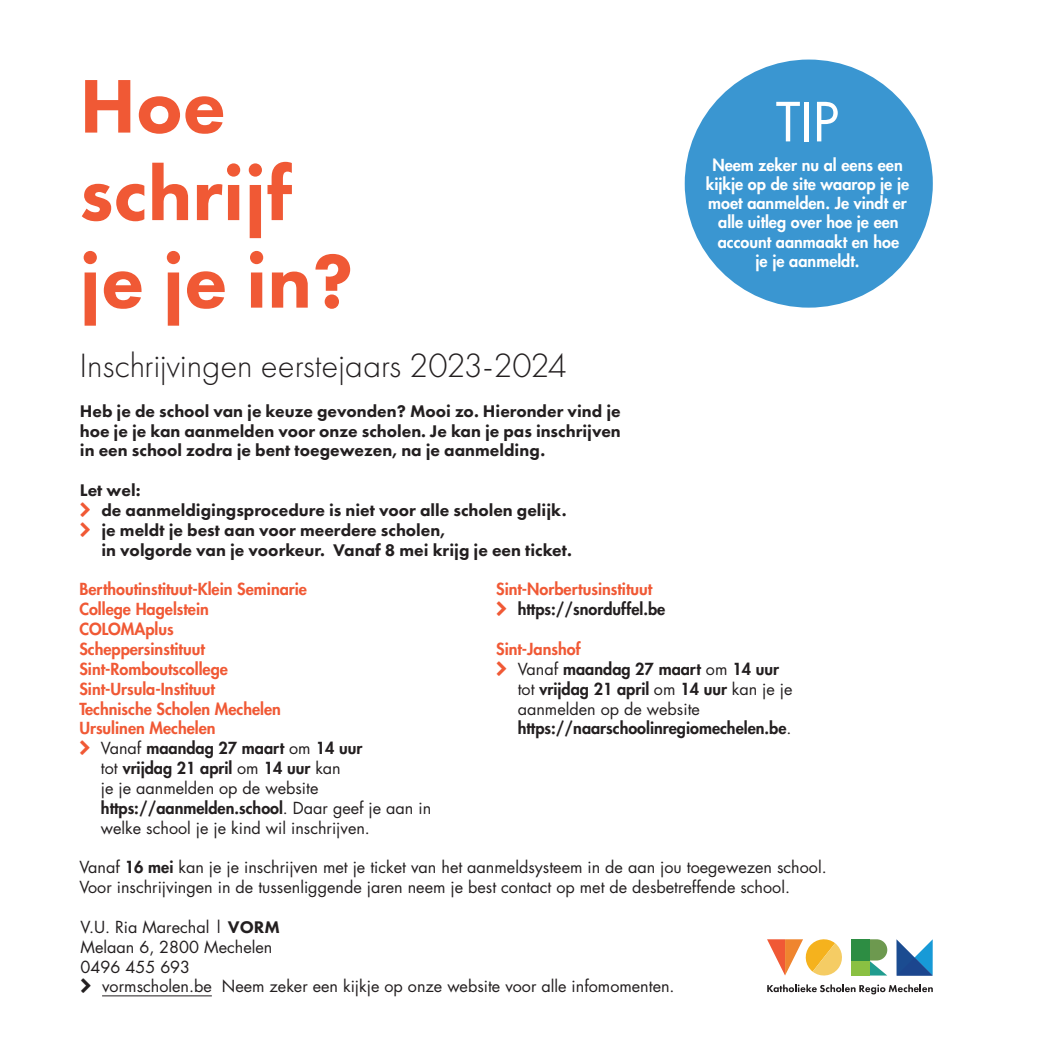
<style>
.page{position:relative;width:1042px;height:1042px;background:#fff}
.page>*{position:absolute;margin:0;border:0;box-sizing:border-box;transform-origin:0 0}
.Titel_01{font:800 78.75px/87.5px "Futura PT";color:#f05935}
.Body{font:52.5px "Futura";color:#fff}
.Titel_01-2{font:300 35px "Futura PT";color:#231f20}
.Intro{font:800 17.5px/19.8px "Futura PT";color:#231f20}
.Body-2{font:16.1px/19.8px "Futura";color:#231f20}
.Body-3{font:800 16.1px "Futura Std";color:#f05935}
.Body-4{font:800 16.1px/19.8px "Futura Std";color:#231f20}
.Body-5{font:800 16.1px/19.2px "Futura Std";color:#fff;text-align:center}
.s1{font-family:"Futura Std";font-weight:800}
.s2{font-family:"Futura";font-weight:400}
.s3{font-family:"Futura PT";font-weight:800;font-size:17.5px}
</style>
<div class="page">
<div style="left:685px;top:60px;width:248px;height:248px;background:#3a96d1;border-radius:50%"></div>
<svg style="left:767px;top:939px;width:75px;height:37px"></svg>
<div style="left:851px;top:939px;width:18px;height:36px;background:#8ac042"></div>
<svg style="left:869px;top:939px;width:18px;height:36px"></svg>
<div style="left:851px;top:939px;width:18px;height:21px;background:#2d8d43"></div>
<svg style="left:896px;top:939px;width:36px;height:36px"></svg>
<svg style="left:767px;top:984px;width:166px;height:10px"></svg>
<hr style="left:102px;top:995px;width:110px;height:1px;background:#231f20">
<p class="Titel_01" style="left:79px;top:61px;width:276px">Hoe schrijf je je in?</p>
<p class="Titel_01-2" style="left:79px;top:346px;width:489px">Inschrijvingen eerstejaars 2023-2024</p>
<p class="Intro" style="left:80px;top:401px;width:542px;text-align:justify">Heb je de school van je keuze gevonden? Mooi zo. Hieronder vind je hoe je je kan aanmelden voor onze scholen. Je kan je pas inschrijven in een school zodra je bent toegewezen, na je aanmelding.</p>
<p class="Intro" style="left:101px;top:480px;width:467px;text-indent:-22px">Let wel:<br>de aanmeldigingsprocedure is niet voor alle scholen gelijk.</p>
<p class="Intro" style="left:101px;top:520px;width:472px">je meldt je best aan voor meerdere scholen,<br>in volgorde van je voorkeur. Vanaf 8 mei krijg je een ticket.</p>
<p class="Body" style="left:776px;top:86px;width:65px">TIP</p>
<p class="Body-5" style="left:706px;top:155px;width:205px">Neem zeker nu al eens een kijkje op de site waarop je je moet aanmelden. Je vindt er alle uitleg over hoe je een account aanmaakt en hoe<br>je je aanmeldt.</p>
<p class="Body-3" style="left:79px;top:579px;width:229px">Berthoutinstituut-Klein Seminarie</p>
<p class="Body-3" style="left:79px;top:599px;width:131px">College Hagelstein</p>
<p class="Body-3" style="left:79px;top:619px;width:96px">COLOMAplus</p>
<p class="Body-3" style="left:79px;top:639px;width:127px">Scheppersinstituut</p>
<p class="Body-3" style="left:79px;top:659px;width:150px">Sint-Romboutscollege</p>
<p class="Body-3" style="left:79px;top:678px;width:137px">Sint-Ursula-Instituut</p>
<p class="Body-3" style="left:79px;top:698px;width:203px">Technische Scholen Mechelen</p>
<p class="Body-3" style="left:79px;top:718px;width:138px">Ursulinen Mechelen</p>
<p class="Body-2" style="left:101px;top:738px;width:332px">Vanaf <span class="s1">maandag 27 maart</span> om <span class="s1">14 uur<br></span>tot <span class="s1">vrijdag 21 april</span> om <span class="s1">14 uur</span> kan<br>je je aanmelden op de website <span class="s1">https://aanmelden.school</span>. Daar geef je aan in welke school je je kind wil inschrijven.</p>
<p class="Body-3" style="left:496px;top:579px;width:157px">Sint-Norbertusinstituut</p>
<p class="Body-4" style="left:518px;top:599px;width:149px">https://snorduffel.be</p>
<p class="Body-3" style="left:496px;top:639px;width:86px">Sint-Janshof</p>
<p class="Body-4" style="left:518px;top:659px;width:276px"><span class="s2">Vanaf</span> maandag 27 maart <span class="s2">om</span> 14 uur <span class="s2">tot</span> vrijdag 21 april <span class="s2">om</span> 14 uur <span class="s2">kan je je aanmelden op de website </span>https://naarschoolinregiomechelen.be<span class="s2">.</span></p>
<p class="Body-2" style="left:79px;top:857px;width:749px">Vanaf <span class="s1">16 mei</span> kan je je inschrijven met je ticket van het aanmeldsysteem in de aan jou toegewezen school.</p>
<p class="Body-2" style="left:79px;top:877px;width:712px">Voor inschrijvingen in de tussenliggende jaren neem je best contact op met de desbetreffende school.</p>
<p class="Body-2" style="left:81px;top:917px;width:201px">V.U. Ria Marechal | <span class="s3">VORM</span></p>
<p class="Body-2" style="left:81px;top:936px;width:193px">Melaan 6, 2800 Mechelen</p>
<p class="Body-2" style="left:81px;top:956px;width:111px">0496 455 693</p>
<p class="Body-2" style="left:102px;top:976px;width:574px">vormscholen.be Neem zeker een kijkje op onze website voor alle infomomenten.</p>
</div>
